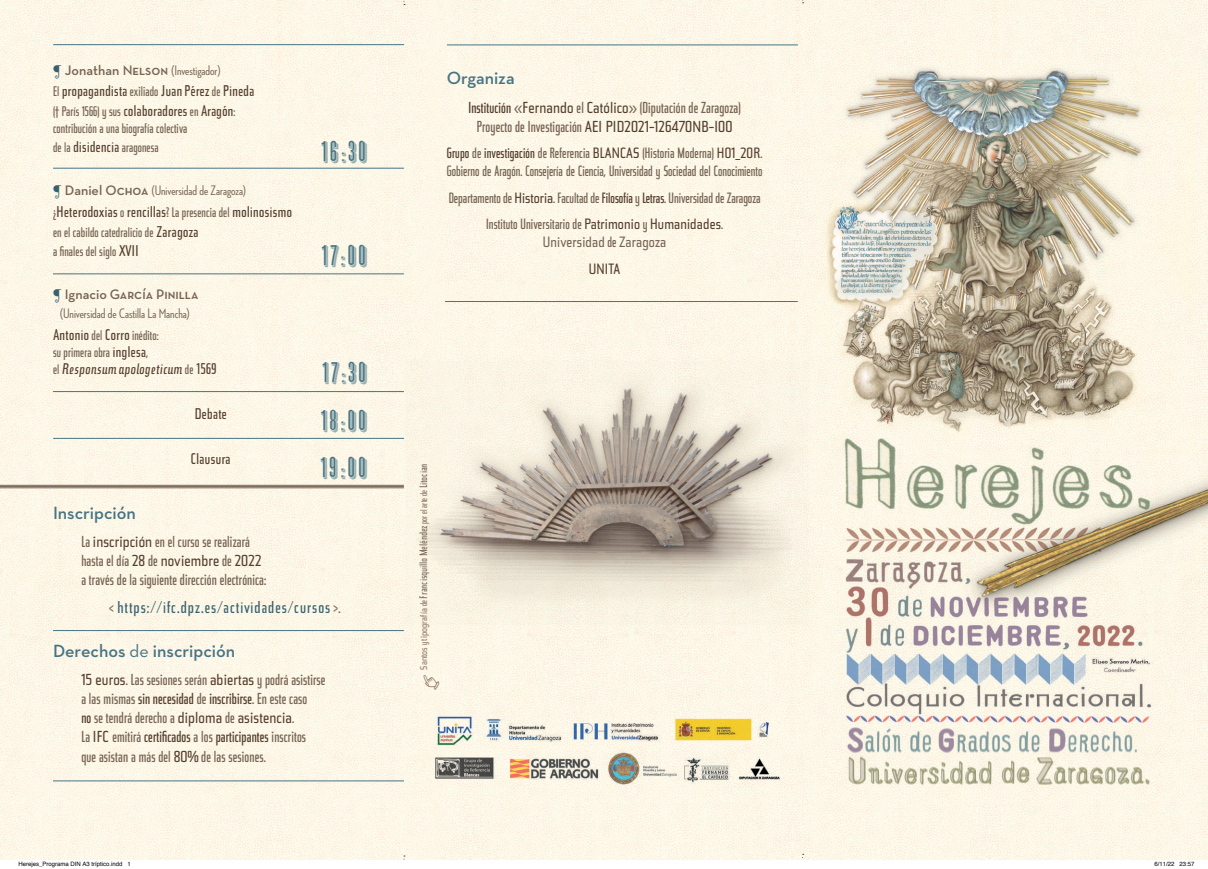
<style>
.page{position:relative;width:1208px;height:869px;background:#fff}
.page>*{position:absolute;margin:0;border:0;box-sizing:border-box;transform-origin:0 0}
.t1{font:27px/47.3px "Graphique Pro Next Co";color:#477484;text-align:justify}
.t2{font:600 18px "Neutra Text";color:#477484}
.t3{font:18px "Bauer Topic Mdm";letter-spacing:.02em;color:#38616f}
.t4{font:600 17px "Sabon Next LT Pro";color:#8c7664}
.t5{font:16.3px "Bauer Topic Mdm";letter-spacing:-.015em;color:#543e2e}
.t6{font:16.3px "Bauer Topic Mdm Itl";letter-spacing:-.015em;color:#543e2e}
.t7{font:16px/19.2px "Tasse";letter-spacing:.01em;color:#766454}
.t8{font:15px/18px "Tasse";color:#766454}
.t9{font:expanded 15px/26.5px "Tasse";letter-spacing:.01em;color:#766454;text-align:center}
.t10{font:14px/16.8px "Tasse";letter-spacing:.01em;color:#766454}
.t11{font:500 14px "Neutraface Condensed";color:#766454}
.t12{font:14px "Neutra Text Demi SC";color:#766454}
.t13{font:11.4px "Bauer Topic Mdm";letter-spacing:-.015em;color:#766454}
.t14{font:6px "Helvetica";color:#000}
.s1{font-family:"Sabon Next LT Pro";font-weight:600;font-size:14.3px;color:#38616f}
.s2{font-family:"Neutra Text";font-weight:600}
.s3{font-family:"Neutra Text Demi SC";font-weight:400}
.s4{font-family:"Tasse";font-size:14px;color:#766454}
.s5{font-family:"Bauer Topic Mdm";font-size:16.3px;color:#543e2e}
.s6{font-family:"Bauer Topic Mdm"}
.s7{font-stretch:expanded;color:#543e2e}
.s8{font-family:"Tasse";font-stretch:expanded;font-size:16px;color:#8c7664}
.s9{font-family:"Tasse";font-size:16px;color:#766454}
.s10{font-weight:400}
.s11{color:#543e2e}
.s12{font-stretch:expanded}
.s13{font-stretch:normal}
.s14{font-family:"Tasse";font-stretch:expanded;font-size:9.8px;color:#8c7664}
.s15{font-family:"Tasse";font-size:9.8px;color:#8c7664}
</style>
<div class="page">
<img style="left:0;top:0;width:1207px;height:859px">
<hr style="left:0;top:485px;width:404px;height:1px;background:#766454">
<hr style="left:0;top:486px;width:404px;height:1px;background:#766454">
<hr style="left:0;top:487px;width:404px;height:1px;background:#766454">
<hr style="left:53px;top:44px;width:351px;height:1px;background:#477484">
<hr style="left:53px;top:168px;width:351px;height:1px;background:#477484">
<hr style="left:53px;top:273px;width:351px;height:1px;background:#477484">
<hr style="left:53px;top:630px;width:351px;height:1px;background:#477484">
<hr style="left:53px;top:438px;width:351px;height:1px;background:#477484">
<hr style="left:445px;top:301px;width:353px;height:1px;background:#477484">
<hr style="left:53px;top:391px;width:351px;height:1px;background:#477484">
<hr style="left:53px;top:780px;width:351px;height:1px;background:#477484">
<hr style="left:447px;top:45px;width:351px;height:1px;background:#477484">
<p class="t11" style="left:53px;top:62px;width:169px"><span class="s1">¶</span> <span class="s2">Jonathan</span> <span class="s3">Nelson</span> (Investigador)</p>
<p class="t5" style="left:53px;top:80px;width:203px"><span class="s4">El</span> propagandista <span class="s4">exiliado</span> Juan Pérez <span class="s4">de</span> Pineda</p>
<p class="t10" style="left:53px;top:103px;width:184px">(† París 1566) y sus <span class="s5">colaboradores</span> en <span class="s5">Aragón</span>: contribución a una biografía colectiva</p>
<p class="t10" style="left:53px;top:139px;width:107px">de la <span class="s5">disidencia</span> aragonesa</p>
<p class="t11" style="left:53px;top:182px;width:194px"><span class="s1">¶</span> <span class="s2">Daniel</span> <span class="s3">Ochoa</span> (Universidad de Zaragoza)</p>
<p class="t5" style="left:53px;top:201px;width:241px"><span class="s4">¿</span>Heterodoxias <span class="s4">o</span> rencillas<span class="s4">? La presencia del</span> molinosismo</p>
<p class="t10" style="left:53px;top:222px;width:147px;line-height:19.5px">en el cabildo catedralicio de <span class="s5">Zaragoza </span>a finales del siglo <span class="s5">XVII</span></p>
<p class="t12" style="left:53px;top:285px;width:147px"><span class="s1">¶</span> <span class="s2">Ignacio</span> García Pinilla</p>
<p class="t11" style="left:60px;top:305px;width:131px">(Universidad de Castilla La Mancha)</p>
<p class="t5" style="left:53px;top:323px;width:107px">Antonio<span class="s4">del</span> Corro <span class="s4">inédito:</span></p>
<p class="t10" style="left:53px;top:344px;width:96px">su primera obra <span class="s5">inglesa</span>,</p>
<p class="t6" style="left:53px;top:357px;width:165px"><span class="s4">el</span> Responsum apologeticum <span class="s4">de</span> <span class="s6">1569</span></p>
<p class="t5" style="left:194px;top:402px;width:34px">Debate</p>
<p class="t5" style="left:190px;top:447px;width:42px">Clausura</p>
<h1 class="t1" style="left:321px;top:128px;width:49px">16:30</h1>
<h1 class="t1" style="left:321px;top:232px;width:49px">17:00</h1>
<h1 class="t1" style="left:320px;top:349px;width:50px">17:30<br>18:00<br>19:00</h1>
<p class="t2" style="left:53px;top:502px;width:84px">Inscripción</p>
<p class="t7" style="left:81px;top:532px;width:186px">La <span class="s7">inscripción</span> en el curso se realizará hasta el día <span class="s7">28</span> de <span class="s7">noviembre</span> de <span class="s7">2022 </span>a través de la siguiente dirección electrónica:</p>
<p class="t3" style="left:109px;top:594px;width:233px"><span class="s8">&lt;</span> https://ifc.dpz.es/actividades/cursos <span class="s8">&gt;</span><span class="s9">.</span></p>
<p class="t2" style="left:53px;top:639px;width:184px">Derechos <span class="s10">de</span> inscripción</p>
<p class="t7" style="left:81px;top:670px;width:246px"><span class="s7">15 euros</span>. Las sesiones serán <span class="s7">abiertas</span> y podrá asistirse a las mismas <span class="s11">sin necesidad</span> de <span class="s11">inscribirse</span>. En este caso<br><span class="s11">no</span> se tendrá derecho a <span class="s7">diploma</span> de <span class="s7">asistencia</span>.<br>La <span class="s7">IFC</span> emitirá <span class="s11">certificados</span> a los <span class="s11">participantes</span> inscritos<br>que asistan a más del <span class="s7">80%</span> de las sesiones.</p>
<p class="t2" style="left:447px;top:66px;width:69px">Organiza</p>
<p class="t7" style="left:468px;top:98px;width:274px;text-align:center"><span class="s11">Institución</span> <span class="s12">«</span><span class="s7">Fernando</span> el <span class="s7">Católico</span><span class="s12">»</span> (Diputación de Zaragoza)<br>Proyecto de Investigación <span class="s7">AEI PID2021-126470NB-I00</span></p>
<p class="t8" style="left:447px;top:144px;width:317px"><span class="s11">Grupo</span> de <span class="s11">investigación</span> de Referencia <span class="s7">BLANCAS</span> (Historia Moderna) <span class="s7">H01_20R</span>.<br>Gobierno de Aragón. Consejería de Ciencia, Universidad y Sociedad del Conocimiento</p>
<p class="t8" style="left:449px;top:185px;width:313px;line-height:26.5px;text-align:center">Departamento de <span class="s7">Historia</span>. Facultad de <span class="s11">Filosofía</span> y <span class="s11">Letras</span>. Universidad de Zaragoza<br>Instituto Universitario de <span class="s7">Patrimonio</span> y <span class="s7">Humanidades</span>.</p>
<p class="t9" style="left:543px;top:229px;width:125px">Universidad <span class="s13">de</span> Zaragoza<br><span class="s11">UNITA</span></p>
<p class="t13" style="left:416px;top:669px;width:208px;rotate:-90deg"><span class="s14">Santos</span> <span class="s15">y</span> <span class="s14">tipografía</span> <span class="s15">de</span> Francisquillo Meléndez <span class="s15">por el arte de</span> Litocian</p>
<p class="t4" style="left:414px;top:690px;width:18px;rotate:-90deg">)</p>
<p class="t14" style="left:19px;top:858px;width:114px">Herejes_Programa DIN A3 tríptico.indd 1</p>
<p class="t14" style="left:1154px;top:858px;width:42px">6/11/22 23:57</p>
</div>
